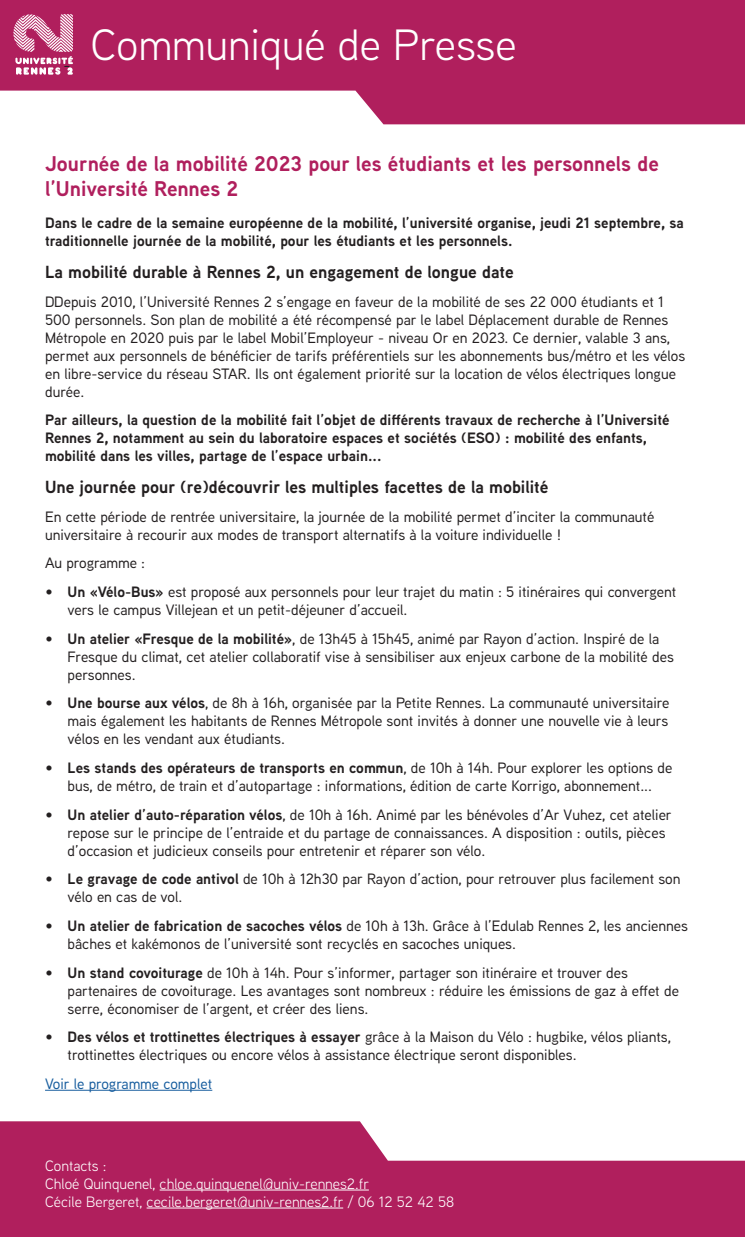
<style>
.page{position:relative;width:745px;height:1237px;background:#fff}
.page>*{position:absolute;margin:0;border:0;box-sizing:border-box;transform-origin:0 0}
.t1{font:43.75px "Aaux Next";color:#fff}
.t2{font:700 21.25px/25.5px "Aaux Next";color:#b01f5d}
.t3{font:700 17.5px "Aaux Next";color:#231f20}
.t4{font:500 15px/18px "Aaux Next";color:#231f20}
.t5{font:700 15px/18px "Aaux Next";color:#231f20}
.t6{font:15px/18px "Aaux Next";color:#fff}
.t7{font:500 15px "Aaux Next";color:#175d9e}
.s1{font-weight:700}
</style>
<div class="page">
<svg style="left:0;top:0;width:744px;height:124px;fill:#b01f5d"></svg>
<svg style="left:0;top:1121px;width:744px;height:116px;fill:#b01f5d"></svg>
<svg style="left:13px;top:14px;width:60px;height:61px"></svg>
<hr style="left:159px;top:1189px;width:209px;height:1px;background:#fff">
<hr style="left:146px;top:1207px;width:197px;height:1px;background:#fff">
<hr style="left:45px;top:1090px;width:167px;height:1px;background:#175d9e">
<h1 class="t1" style="left:91px;top:15px;width:427px">Communiqué de Presse</h1>
<h2 class="t2" style="left:45px;top:150px;width:615px">Journée de la mobilité 2023 pour les étudiants et les personnels de l’Université Rennes 2</h2>
<p class="t5" style="left:45px;top:214px;width:640px">Dans le cadre de la semaine européenne de la mobilité, l’université organise, jeudi 21 septembre, sa traditionnelle journée de la mobilité, pour les étudiants et les personnels.</p>
<p class="t3" style="left:45px;top:260px;width:470px">La mobilité durable à Rennes 2, un engagement de longue date</p>
<p class="t4" style="left:45px;top:292px;width:641px">DDepuis 2010, l’Université Rennes 2 s’engage en faveur de la mobilité de ses 22 000 étudiants et 1<br>500 personnels. Son plan de mobilité a été récompensé par le label Déplacement durable de Rennes Métropole en 2020 puis par le label Mobil’Employeur - niveau Or en 2023. Ce dernier, valable 3 ans, permet aux personnels de bénéficier de tarifs préférentiels sur les abonnements bus/métro et les vélos en libre-service du réseau STAR. Ils ont également priorité sur la location de vélos électriques longue durée.</p>
<p class="t5" style="left:45px;top:411px;width:625px">Par ailleurs, la question de la mobilité fait l’objet de différents travaux de recherche à l’Université<br>Rennes 2, notamment au sein du laboratoire espaces et sociétés (ESO) : mobilité des enfants, mobilité dans les villes, partage de l’espace urbain...</p>
<p class="t3" style="left:45px;top:474px;width:504px">Une journée pour (re)découvrir les multiples facettes de la mobilité</p>
<p class="t4" style="left:45px;top:507px;width:610px">En cette période de rentrée universitaire, la journée de la mobilité permet d’inciter la communauté universitaire à recourir aux modes de transport alternatifs à la voiture individuelle !</p>
<p class="t4" style="left:45px;top:553px;width:102px">Au programme :</p>
<p class="t4" style="left:68px;top:582px;width:610px;text-indent:-22px"><span class="s1">• Un «Vélo-Bus»</span> est proposé aux personnels pour leur trajet du matin : 5 itinéraires qui convergent vers le campus Villejean et un petit-déjeuner d’accueil.</p>
<p class="t4" style="left:68px;top:629px;width:607px;text-indent:-22px"><span class="s1">• Un atelier «Fresque de la mobilité»</span>, de 13h45 à 15h45, animé par Rayon d’action. Inspiré de la<br>Fresque du climat, cet atelier collaboratif vise à sensibiliser aux enjeux carbone de la mobilité des personnes.</p>
<p class="t4" style="left:68px;top:693px;width:603px;text-align:justify;text-indent:-22px"><span class="s1">• Une bourse aux vélos</span>, de 8h à 16h, organisée par la Petite Rennes. La communauté universitaire mais également les habitants de Rennes Métropole sont invités à donner une nouvelle vie à leurs vélos en les vendant aux étudiants.</p>
<p class="t4" style="left:45px;top:758px;width:628px;text-align:center"><span class="s1">• Les stands des opérateurs de transports en commun</span>, de 10h à 14h. Pour explorer les options de bus, de métro, de train et d’autopartage : informations, édition de carte Korrigo, abonnement...</p>
<p class="t4" style="left:68px;top:805px;width:605px;text-indent:-22px"><span class="s1">• Un atelier d’auto-réparation vélos</span>, de 10h à 16h. Animé par les bénévoles d’Ar Vuhez, cet atelier repose sur le principe de l’entraide et du partage de connaissances. A disposition : outils, pièces d’occasion et judicieux conseils pour entretenir et réparer son vélo.</p>
<p class="t4" style="left:68px;top:869px;width:614px;text-indent:-22px"><span class="s1">• Le gravage de code antivol</span> de 10h à 12h30 par Rayon d’action, pour retrouver plus facilement son vélo en cas de vol.</p>
<p class="t4" style="left:68px;top:916px;width:621px;text-indent:-22px"><span class="s1">• Un atelier de fabrication de sacoches vélos</span> de 10h à 13h. Grâce à l’Edulab Rennes 2, les anciennes bâches et kakémonos de l’université sont recyclés en sacoches uniques.</p>
<p class="t4" style="left:68px;top:963px;width:612px;text-indent:-22px"><span class="s1">• Un stand covoiturage</span> de 10h à 14h. Pour s’informer, partager son itinéraire et trouver des partenaires de covoiturage. Les avantages sont nombreux : réduire les émissions de gaz à effet de serre, économiser de l’argent, et créer des liens.</p>
<p class="t4" style="left:68px;top:1027px;width:604px;text-indent:-22px"><span class="s1">• Des vélos et trottinettes électriques à essayer</span> grâce à la Maison du Vélo : hugbike, vélos pliants, trottinettes électriques ou encore vélos à assistance électrique seront disponibles.</p>
<p class="t7" style="left:45px;top:1073px;width:169px">Voir le programme complet</p>
<p class="t6" style="left:45px;top:1155px;width:410px">Contacts :<br>Chloé Quinquenel, chloe.quinquenel@univ-rennes2.fr<br>Cécile Bergeret, cecile.bergeret@univ-rennes2.fr / 06 12 52 42 58</p>
</div>
